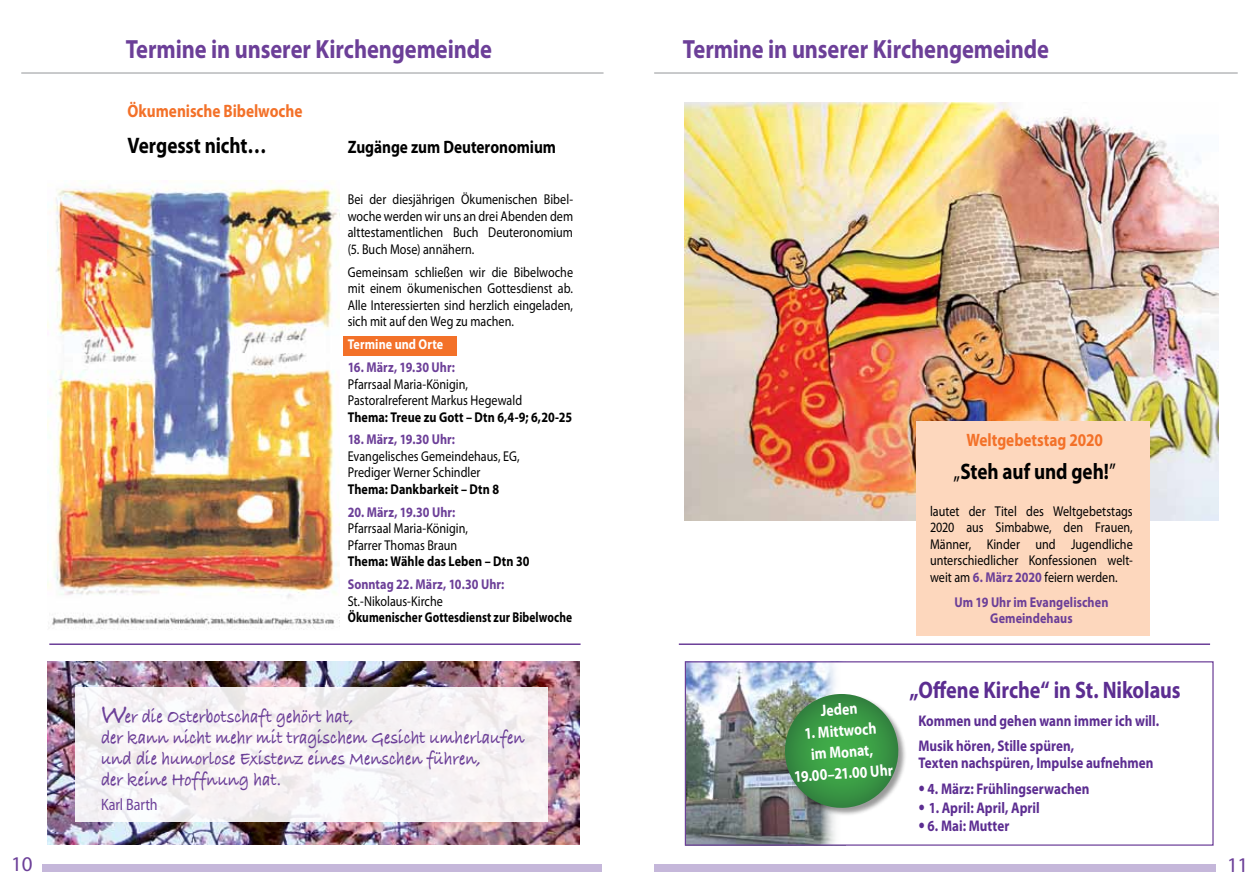
<style>
.page{position:relative;width:1259px;height:893px;background:#fff}
.page>*{position:absolute;margin:0;border:0;box-sizing:border-box;transform-origin:0 0}
.t1{font:700 26.4px "Myriad Pro";letter-spacing:-.005em;color:#6c3f98;scale:.85 1}
.t2{font:700 23.85px "Myriad Pro";letter-spacing:-.005em;color:#5c2d91;scale:.85 1}
.t3{font:700 22.5px "Myriad Pro";letter-spacing:-.005em;color:#000;scale:.85 1}
.t4{font:21px "Myriad Pro";color:#6c3f98}
.t5{font:700 19.5px/21px "Bradley Hand ITCTT";letter-spacing:.005em;color:#6c3f98;scale:.85 1}
.t6{font:700 18px "Myriad Pro";letter-spacing:-.005em;color:#f37129;scale:.85 1}
.t7{font:700 18px "Myriad Pro";letter-spacing:-.005em;color:#000;scale:.85 1}
.t8{font:16.5px "Myriad Pro";color:#6c3f98;scale:.85 1}
.t9{font:700 16.35px/21.3px "Myriad Pro";color:#fff;text-align:center;scale:.85 1}
.t10{font:700 15.45px/24.9px "Myriad Pro";color:#5c2d91;scale:.85 1}
.t11{font:14.25px/16.5px "Myriad Pro";letter-spacing:.005em;color:#000;text-align:justify;scale:.85 1}
.t12{font:700 14.25px/16.5px "Myriad Pro";letter-spacing:.005em;color:#6c3f98;text-align:center;scale:.85 1}
.t13{font:700 14.25px "Myriad Pro";letter-spacing:.005em;color:#000;scale:.85 1}
.t14{font:700 14.25px "Myriad Pro";letter-spacing:.005em;color:#000;scale:.8 1}
.t15{font:700 14.25px "Myriad Pro";letter-spacing:.005em;color:#fff;scale:.85 1}
.s1{font-weight:400}
.s2{font-weight:700;color:#6c3f98}
.s3{font-size:30px}
.s4{font-family:"Trade Gothic";font-weight:400}
</style>
<div class="page">
<hr style="left:21px;top:73px;width:582px;height:1px;background:#939598">
<div style="left:654px;top:864px;width:561px;height:8px;background:#c5b7da"></div>
<hr style="left:654px;top:73px;width:583px;height:1px;background:#939598">
<div style="left:344px;top:336px;width:113px;height:19px;background:#f37129"></div>
<div style="left:42px;top:864px;width:562px;height:8px;background:#c5b7da"></div>
<div style="left:603px;top:862px;width:51px;height:22px;background:#fff"></div>
<img style="left:685px;top:102px;width:533px;height:419px">
<img style="left:48px;top:181px;width:291px;height:449px">
<img style="left:687px;top:663px;width:133px;height:181px">
<svg style="left:820px;top:663px;width:15px;height:181px"></svg>
<div style="left:685px;top:661px;width:528px;height:185px;border:1px solid #6c3f98"></div>
<div style="left:784px;top:693px;width:123px;height:124px;background:#000;opacity:.4"></div>
<svg style="left:783px;top:694px;width:117px;height:116px;background:#579e5f"></svg>
<div style="left:916px;top:421px;width:233px;height:214px;background:#fdd7bd"></div>
<img style="left:48px;top:662px;width:531px;height:182px">
<hr style="left:49px;top:643px;width:531px;height:2px;background:#6c3f98">
<hr style="left:679px;top:643px;width:531px;height:2px;background:#6c3f98">
<div style="left:75px;top:687px;width:473px;height:134px;background:linear-gradient(to bottom,#f5f1f3,#f7f3f5)"></div>
<h1 class="t1" style="left:126px;top:32px;width:432px">Termine in unserer Kirchengemeinde</h1>
<h1 class="t1" style="left:683px;top:32px;width:432px">Termine in unserer Kirchengemeinde</h1>
<p class="t6" style="left:128px;top:99px;width:207px">Ökumenische Bibelwoche</p>
<h3 class="t3" style="left:128px;top:130px;width:165px">Vergesst nicht…</h3>
<p class="t7" style="left:348px;top:135px;width:247px">Zugänge zum Deuteronomium</p>
<p class="t11" style="left:348px;top:191px;width:267px">Bei der diesjährigen Ökumenischen Bibel&shy;woche werden wir uns an drei Abenden dem alttestamentlichen Buch Deuteronomium (5. Buch Mose) annähern.</p>
<p class="t11" style="left:348px;top:263px;width:267px">Gemeinsam schließen wir die Bibelwoche mit einem ökumenischen Gottesdienst ab.<br>Alle Interessierten sind herzlich eingeladen, sich mit auf den Weg zu machen.</p>
<p class="t15" style="left:348px;top:335px;width:114px">Termine und Orte</p>
<p class="t12" style="left:348px;top:358px;width:128px">16. März, 19.30 Uhr:</p>
<p class="t11" style="left:348px;top:375px;width:207px">Pfarrsaal Maria-Königin,<br>Pastoralreferent Markus Hegewald</p>
<p class="t13" style="left:348px;top:407px;width:265px">Thema: Treue zu Gott – Dtn 6,4-9; 6,20-25</p>
<p class="t12" style="left:348px;top:431px;width:128px">18. März, 19.30 Uhr:</p>
<p class="t11" style="left:348px;top:448px;width:204px">Evangelisches Gemeindehaus, EG,<br>Prediger Werner Schindler</p>
<p class="t13" style="left:348px;top:480px;width:180px">Thema: Dankbarkeit – Dtn 8</p>
<p class="t12" style="left:348px;top:503px;width:128px">20. März, 19.30 Uhr:</p>
<p class="t11" style="left:348px;top:520px;width:143px">Pfarrsaal Maria-Königin,<br>Pfarrer Thomas Braun</p>
<p class="t13" style="left:348px;top:552px;width:215px">Thema: Wähle das Leben – Dtn 30</p>
<p class="t12" style="left:348px;top:576px;width:186px">Sonntag 22. März, 10.30 Uhr:</p>
<p class="t11" style="left:348px;top:592px;width:113px">St.-Nikolaus-Kirche</p>
<p class="t14" style="left:348px;top:608px;width:282px">Ökumenischer Gottesdienst zur Bibelwoche</p>
<p class="t6" style="left:966px;top:428px;width:162px">Weltgebetstag 2020</p>
<h3 class="t3" style="left:953px;top:457px;width:193px"><span class="s1">„</span>Steh auf und geh!<span class="s1">”</span></h3>
<p class="t11" style="left:930px;top:502px;width:240px">lautet der Titel des Weltgebetstags 2020 aus Simbabwe, den Frauen, Männer, Kinder und Jugendliche unterschiedlicher Konfessionen welt&shy;weit am <span class="s2">6. März 2020</span> feiern werden.</p>
<p class="t12" style="left:954px;top:593px;width:183px">Um 19 Uhr im Evangelischen<br>Gemeindehaus</p>
<h3 class="t5" style="left:101px;top:705px;width:500px"><span class="s3">W</span>er die Osterbotschaft gehört hat,<br>der kann nicht mehr mit tragischem Gesicht umherlaufen und die humorlose Existenz eines Menschen führen,<br>der keine Hoffnung hat.</h3>
<p class="t8" style="left:101px;top:795px;width:68px">Karl Barth</p>
<h2 class="t2" style="left:909px;top:674px;width:320px">„Offene Kirche“ in St. Nikolaus</h2>
<p class="t9" style="left:820px;top:699px;width:45px;rotate:-4deg">Jeden</p>
<p class="t9" style="left:790px;top:723px;width:118px;rotate:-4deg">1. Mittwoch<br>im Monat,<br>19.00–21.00 Uhr</p>
<p class="t10" style="left:918px;top:708px;width:285px">Kommen und gehen wann immer ich will.<br>Musik hören, Stille spüren,</p>
<p class="t10" style="left:918px;top:749px;width:278px">Texten nachspüren, Impulse aufnehmen</p>
<p class="t10" style="left:918px;top:776px;width:203px"><span class="s4">•</span> 4. März: Frühlingserwachen</p>
<p class="t10" style="left:918px;top:795px;width:144px"><span class="s4">•</span> 1. April: April, April</p>
<p class="t10" style="left:918px;top:813px;width:109px"><span class="s4">•</span> 6. Mai: Mutter</p>
<h3 class="t4" style="left:11px;top:851px;width:23px">10</h3>
<h3 class="t4" style="left:1227px;top:852px;width:23px">11</h3>
</div>
